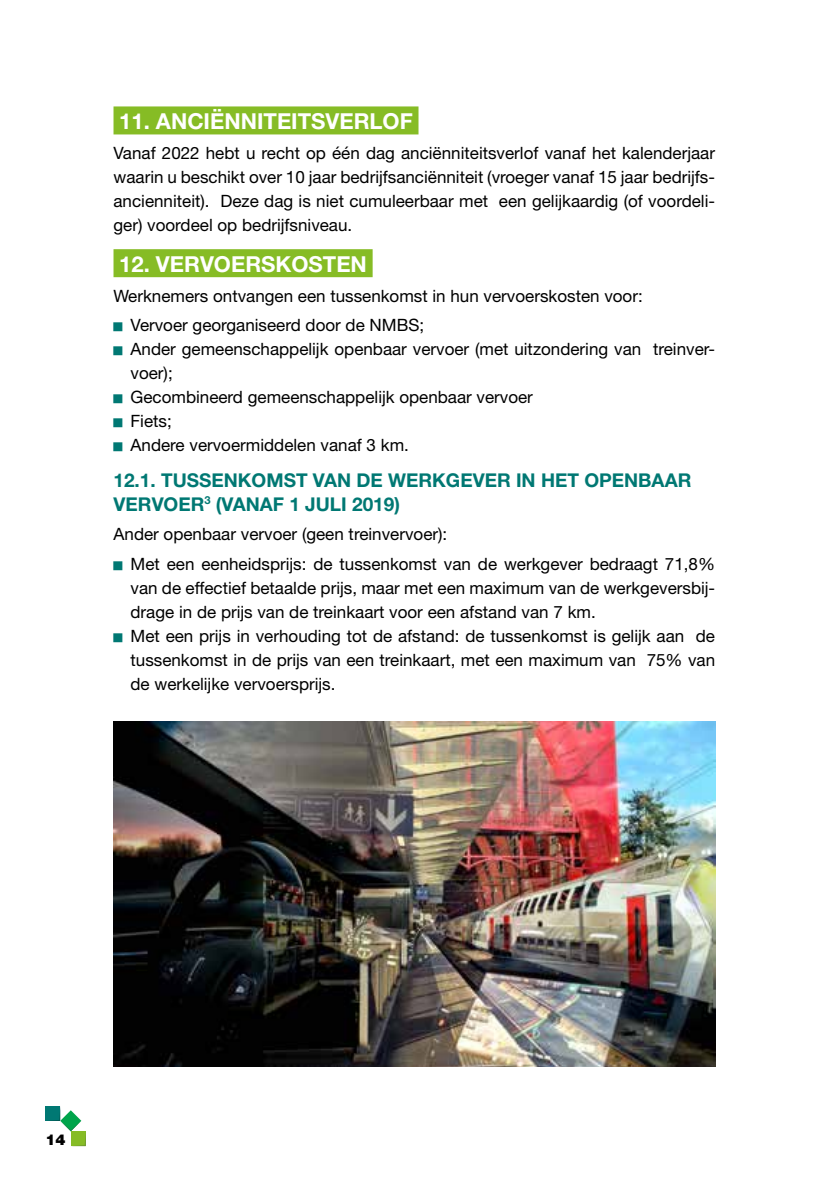
<style>
.page{position:relative;width:840px;height:1191px;background:#fff}
.page>*{position:absolute;margin:0;border:0;box-sizing:border-box;transform-origin:0 0}
.t1{font:700 22px "Helvetica Neue LT Std";color:#fff}
.t2{font:700 19px/24px "Helvetica Neue LT Std";color:#007873}
.t3{font:17px/24px "Helvetica Neue LT Pro";color:#000;text-align:justify}
.t4{font:900 15px "Helvetica Neue LT Std";color:#000}
.t5{font:7.6px "Helvetica Neue";color:#007873;scale:1.19 1}
</style>
<div class="page">
<svg style="left:45px;top:1106px;width:41px;height:40px"></svg>
<div style="left:113px;top:106px;width:305px;height:28px;background:#86bc25"></div>
<div style="left:113px;top:249px;width:259px;height:28px;background:#86bc25"></div>
<img style="left:113px;top:721px;width:601px;height:345px">
<p class="t1" style="left:119px;top:108px;width:295px">11. ANCIËNNITEITSVERLOF</p>
<p class="t3" style="left:113px;top:140px;width:602px">Vanaf 2022 hebt u recht op één dag anciënniteitsverlof vanaf het kalenderjaar waarin u beschikt over 10 jaar bedrijfsanciënniteit (vroeger vanaf 15 jaar bedrijfs&shy;ancienniteit). Deze dag is niet cumuleerbaar met een gelijkaardig (of voordeli&shy;ger) voordeel op bedrijfsniveau.</p>
<p class="t1" style="left:119px;top:250px;width:249px">12. VERVOERSKOSTEN</p>
<p class="t3" style="left:113px;top:283px;width:530px">Werknemers ontvangen een tussenkomst in hun vervoerskosten voor:</p>
<p class="t5" style="left:113px;top:321px;width:9px">█</p>
<p class="t3" style="left:130px;top:313px;width:295px">Vervoer georganiseerd door de NMBS;</p>
<p class="t5" style="left:113px;top:345px;width:9px">█</p>
<p class="t3" style="left:130px;top:337px;width:585px">Ander gemeenschappelijk openbaar vervoer (met uitzondering van treinver&shy;voer);</p>
<p class="t5" style="left:113px;top:393px;width:9px">█</p>
<p class="t3" style="left:130px;top:385px;width:403px">Gecombineerd gemeenschappelijk openbaar vervoer</p>
<p class="t5" style="left:113px;top:417px;width:9px">█</p>
<p class="t3" style="left:130px;top:409px;width:43px">Fiets;</p>
<p class="t5" style="left:113px;top:441px;width:9px">█</p>
<p class="t3" style="left:130px;top:433px;width:280px">Andere vervoermiddelen vanaf 3 km.</p>
<p class="t2" style="left:113px;top:467px;width:579px">12.1. TUSSENKOMST VAN DE WERKGEVER IN HET OPENBAAR<br>VERVOER<sup>3</sup> (VANAF 1 JULI 2019)</p>
<p class="t3" style="left:113px;top:522px;width:335px">Ander openbaar vervoer (geen treinvervoer):</p>
<p class="t5" style="left:113px;top:560px;width:9px">█</p>
<p class="t3" style="left:130px;top:551px;width:586px">Met een eenheidsprijs: de tussenkomst van de werkgever bedraagt 71,8% van de effectief betaalde prijs, maar met een maximum van de werkgeversbij&shy;drage in de prijs van de treinkaart voor een afstand van 7 km.</p>
<p class="t5" style="left:113px;top:632px;width:9px">█</p>
<p class="t3" style="left:130px;top:623px;width:585px">Met een prijs in verhouding tot de afstand: de tussenkomst is gelijk aan de tussenkomst in de prijs van een treinkaart, met een maximum van 75% van de werkelijke vervoersprijs.</p>
<p class="t4" style="left:45px;top:1130px;width:22px">14</p>
</div>
